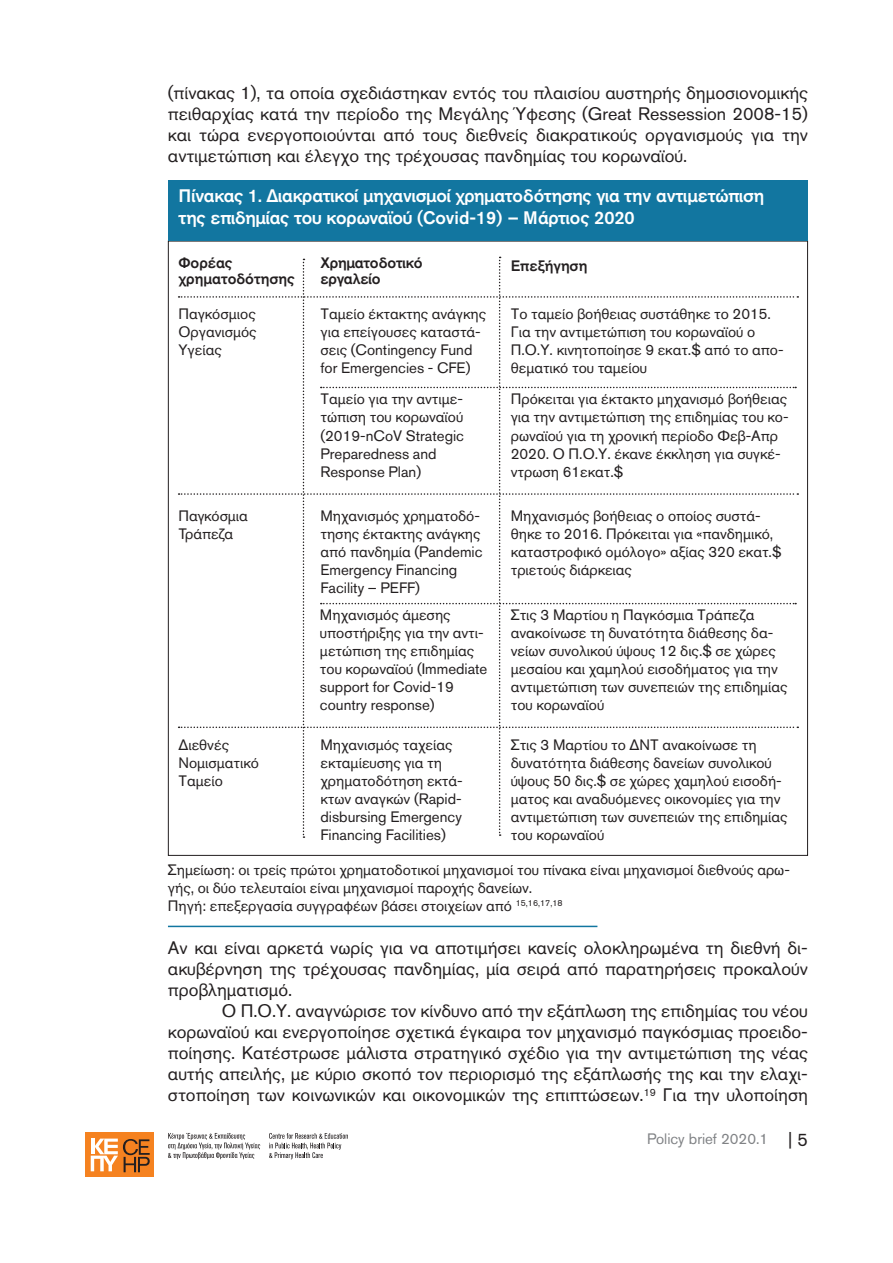
<style>
.page{position:relative;width:893px;height:1263px;background:#fff}
.page>*{position:absolute;margin:0;border:0;box-sizing:border-box;transform-origin:0 0}
.t1{font:18px/21px "Akzidenz Grotesk GR";color:#231f20;text-align:justify}
.t2{font:500 18px "Akzidenz Grotesk GR";letter-spacing:-.015em;color:#fff}
.t3{font:15px/18px "Akzidenz Grotesk GR";color:#231f20}
.t4{font:500 15px "Akzidenz Grotesk GR";color:#231f20}
.t5{font:15px "Akzidenz Grotesk GR";color:#808285}
.s1{font-size:18px;color:#231f20}
</style>
<div class="page">
<div style="left:85px;top:1133px;width:69px;height:44px;background:#f58220"></div>
<svg style="left:91px;top:1138px;width:59px;height:34px"></svg>
<svg style="left:168px;top:1133px;width:92px;height:26px"></svg>
<svg style="left:269px;top:1133px;width:79px;height:26px"></svg>
<div style="left:168px;top:180px;width:640px;height:61px;background:#1276a0"></div>
<svg style="left:179px;top:257px;width:619px;height:581px"></svg>
<hr style="left:168px;top:926px;width:429px;height:1px;background:#1276a0">
<p class="t1" style="left:168px;top:82px;width:641px">(πίνακας 1), τα οποία σχεδιάστηκαν εντός του πλαισίου αυστηρής δημοσιονομικής πειθαρχίας κατά την περίοδο της Μεγάλης Ύφεσης (Great Ressession 2008-15) και τώρα ενεργοποιούνται από τους διεθνείς διακρατικούς οργανισμούς για την αντιμετώπιση και έλεγχο της τρέχουσας πανδημίας του κορωναϊού.</p>
<p class="t2" style="left:179px;top:185px;width:587px">Πίνακας 1. Διακρατικοί μηχανισμοί χρηματοδότησης για την αντιμετώπιση</p>
<p class="t2" style="left:179px;top:206px;width:458px">της επιδημίας του κορωναϊού (Covid-19) – Μάρτιος 2020</p>
<p class="t4" style="left:178px;top:253px;width:56px">Φορέας</p>
<p class="t4" style="left:178px;top:270px;width:118px">χρηματοδότησης</p>
<p class="t3" style="left:178px;top:304px;width:79px">Παγκόσμιος</p>
<p class="t3" style="left:178px;top:322px;width:80px">Οργανισμός</p>
<p class="t3" style="left:178px;top:340px;width:45px">Υγείας</p>
<p class="t4" style="left:320px;top:253px;width:104px">Χρηματοδοτικό</p>
<p class="t4" style="left:320px;top:270px;width:62px">εργαλείο</p>
<p class="t3" style="left:320px;top:304px;width:167px">Ταμείο έκτακτης ανάγκης για επείγουσες καταστά&shy;σεις (Contingency Fund for Emergencies - CFE)</p>
<p class="t4" style="left:511px;top:256px;width:78px">Επεξήγηση</p>
<p class="t3" style="left:511px;top:304px;width:274px">Το ταμείο βοήθειας συστάθηκε το 2015.<br>Για την αντιμετώπιση του κορωναϊού ο Π.Ο.Υ. κινητοποίησε 9 εκατ.$ από το απο&shy;θεματικό του ταμείου</p>
<p class="t3" style="left:511px;top:390px;width:279px">Πρόκειται για έκτακτο μηχανισμό βοήθειας για την αντιμετώπιση της επιδημίας του κο&shy;ρωναϊού για τη χρονική περίοδο Φεβ-Απρ 2020. Ο Π.Ο.Υ. έκανε έκκληση για συγκέ&shy;ντρωση 61εκατ.$</p>
<p class="t3" style="left:511px;top:506px;width:272px">Μηχανισμός βοήθειας ο οποίος συστά&shy;θηκε το 2016. Πρόκειται για «πανδημικό, καταστροφικό ομόλογο» αξίας 320 εκατ.$ τριετούς διάρκειας</p>
<p class="t3" style="left:511px;top:605px;width:278px">Στις 3 Μαρτίου η Παγκόσμια Τράπεζα ανακοίνωσε τη δυνατότητα διάθεσης δα&shy;νείων συνολικού ύψους 12 δις.$ σε χώρες μεσαίου και χαμηλού εισοδήματος για την αντιμετώπιση των συνεπειών της επιδημίας του κορωναϊού</p>
<p class="t3" style="left:511px;top:736px;width:278px">Στις 3 Μαρτίου το ΔΝΤ ανακοίνωσε τη δυνατότητα διάθεσης δανείων συνολικού ύψους 50 δις.$ σε χώρες χαμηλού εισοδή&shy;ματος και αναδυόμενες οικονομίες για την αντιμετώπιση των συνεπειών της επιδημίας του κορωναϊού</p>
<p class="t3" style="left:320px;top:390px;width:145px">Ταμείο για την αντιμε&shy;τώπιση του κορωναϊού (2019-nCoV Strategic<br>Preparedness and<br>Response Plan)</p>
<p class="t3" style="left:320px;top:506px;width:164px">Μηχανισμός χρηματοδό&shy;τησης έκτακτης ανάγκης από πανδημία (Pandemic<br>Emergency Financing<br>Facility – PEFF)</p>
<p class="t3" style="left:320px;top:605px;width:169px">Μηχανισμός άμεσης υποστήριξης για την αντι&shy;μετώπιση της επιδημίας του κορωναϊού (Immediate support for Covid-19 country response)</p>
<p class="t3" style="left:320px;top:736px;width:144px">Μηχανισμός ταχείας εκταμίευσης για τη χρηματοδότηση εκτά&shy;κτων αναγκών (Rapid&shy;disbursing Emergency<br>Financing Facilities)</p>
<p class="t3" style="left:178px;top:506px;width:71px">Παγκόσμια</p>
<p class="t3" style="left:178px;top:524px;width:56px">Τράπεζα</p>
<p class="t3" style="left:178px;top:736px;width:52px">Διεθνές</p>
<p class="t3" style="left:178px;top:754px;width:82px">Νομισματικό</p>
<p class="t3" style="left:178px;top:772px;width:46px">Ταμείο</p>
<p class="t3" style="left:168px;top:861px;width:623px">Σημείωση: οι τρείς πρώτοι χρηματοδοτικοί μηχανισμοί του πίνακα είναι μηχανισμοί διεθνούς αρω&shy;γής, οι δύο τελευταίοι είναι μηχανισμοί παροχής δανείων.</p>
<p class="t3" style="left:168px;top:897px;width:396px">Πηγή: επεξεργασία συγγραφέων βάσει στοιχείων από <sup>15,16,17,18</sup></p>
<p class="t1" style="left:168px;top:937px;width:641px">Αν και είναι αρκετά νωρίς για να αποτιμήσει κανείς ολοκληρωμένα τη διεθνή δι&shy;ακυβέρνηση της τρέχουσας πανδημίας, μία σειρά από παρατηρήσεις προκαλούν προβληματισμό.</p>
<p class="t1" style="left:168px;top:1000px;width:641px;text-indent:54px">Ο Π.Ο.Υ. αναγνώρισε τον κίνδυνο από την εξάπλωση της επιδημίας του νέου κορωναϊού και ενεργοποίησε σχετικά έγκαιρα τον μηχανισμό παγκόσμιας προειδο&shy;ποίησης. Κατέστρωσε μάλιστα στρατηγικό σχέδιο για την αντιμετώπιση της νέας αυτής απειλής, με κύριο σκοπό τον περιορισμό της εξάπλωσής της και την ελαχι&shy;στοποίηση των κοινωνικών και οικονομικών της επιπτώσεων.<sup>19</sup> Για την υλοποίηση</p>
<p class="t5" style="left:647px;top:1130px;width:162px">Policy brief 2020.1 <span class="s1">| 5</span></p>
</div>
